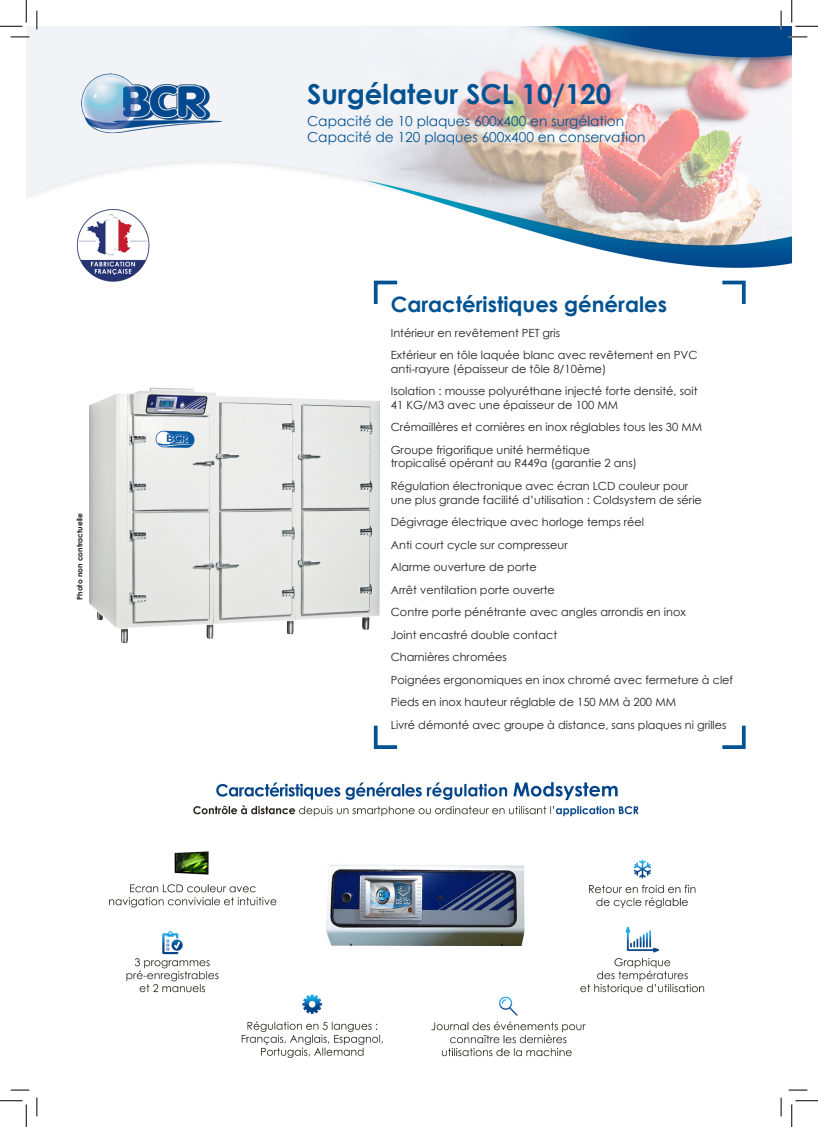
<style>
.page{position:relative;width:818px;height:1127px;background:#fff}
.page>*{position:absolute;margin:0;border:0;box-sizing:border-box;transform-origin:0 0}
.t1{font:700 27.5px "Century Gothic";color:#035392}
.t2{font:700 21.25px "Century Gothic";color:#035392}
.t3{font:13.75px "Century Gothic";color:#035392}
.t4{font:11.25px "Century Gothic";color:#231f20}
.t5{font:700 7.5px "Century Gothic";color:#231f20}
</style>
<div class="page">
<img style="left:89px;top:387px;width:291px;height:256px">
<img style="left:26px;top:26px;width:766px;height:242px">
<img style="left:72px;top:68px;width:154px;height:70px">
<svg style="left:373px;top:280px;width:25px;height:24px"></svg>
<svg style="left:722px;top:725px;width:24px;height:24px"></svg>
<svg style="left:722px;top:280px;width:24px;height:24px"></svg>
<svg style="left:373px;top:725px;width:25px;height:24px"></svg>
<img style="left:109px;top:782px;width:596px;height:276px">
<img style="left:72px;top:210px;width:81px;height:72px">
<svg style="left:11px;top:36px;width:18px;height:2px"></svg>
<svg style="left:788px;top:36px;width:19px;height:2px"></svg>
<svg style="left:11px;top:1089px;width:18px;height:1px"></svg>
<svg style="left:788px;top:1089px;width:19px;height:1px"></svg>
<svg style="left:36px;top:11px;width:2px;height:18px"></svg>
<svg style="left:36px;top:1097px;width:2px;height:18px"></svg>
<svg style="left:780px;top:11px;width:2px;height:18px"></svg>
<svg style="left:780px;top:1097px;width:2px;height:18px"></svg>
<svg style="left:0;top:0;width:27px;height:27px"></svg>
<svg style="left:0;top:1100px;width:27px;height:26px"></svg>
<svg style="left:791px;top:0;width:27px;height:27px"></svg>
<svg style="left:791px;top:1100px;width:27px;height:26px"></svg>
<p class="t5" style="left:74px;top:600px;width:89px;rotate:-90deg">Photo non contractuelle</p>
<p class="t1" style="left:307px;top:73px;width:306px">Surgélateur SCL 10/120</p>
<p class="t3" style="left:307px;top:111px;width:319px">Capacité de 10 plaques 600x400 en surgélation</p>
<p class="t3" style="left:307px;top:128px;width:340px">Capacité de 120 plaques 600x400 en conservation</p>
<p class="t2" style="left:391px;top:288px;width:278px">Caractéristiques générales</p>
<p class="t4" style="left:391px;top:325px;width:171px">Intérieur en revêtement PET gris</p>
<p class="t4" style="left:391px;top:347px;width:308px">Extérieur en tôle laquée blanc avec revêtement en PVC</p>
<p class="t4" style="left:391px;top:361px;width:217px">anti-rayure (épaisseur de tôle 8/10ème)</p>
<p class="t4" style="left:391px;top:383px;width:308px">Isolation : mousse polyuréthane injecté forte densité, soit</p>
<p class="t4" style="left:391px;top:397px;width:229px">41 KG/M3 avec une épaisseur de 100 MM</p>
<p class="t4" style="left:391px;top:419px;width:313px">Crémaillères et cornières en inox réglables tous les 30 MM</p>
<p class="t4" style="left:391px;top:442px;width:201px">Groupe frigorifique unité hermétique</p>
<p class="t4" style="left:391px;top:455px;width:248px">tropicalisé opérant au R449a (garantie 2 ans)</p>
<p class="t4" style="left:391px;top:478px;width:299px">Régulation électronique avec écran LCD couleur pour</p>
<p class="t4" style="left:391px;top:491px;width:313px">une plus grande facilité d’utilisation : Coldsystem de série</p>
<p class="t4" style="left:391px;top:514px;width:255px">Dégivrage électrique avec horloge temps réel</p>
<p class="t4" style="left:391px;top:536px;width:178px">Anti court cycle sur compresseur</p>
<p class="t4" style="left:391px;top:559px;width:147px">Alarme ouverture de porte</p>
<p class="t4" style="left:391px;top:581px;width:166px">Arrêt ventilation porte ouverte</p>
<p class="t4" style="left:391px;top:604px;width:296px">Contre porte pénétrante avec angles arrondis en inox</p>
<p class="t4" style="left:391px;top:626px;width:168px">Joint encastré double contact</p>
<p class="t4" style="left:391px;top:649px;width:118px">Charnières chromées</p>
<p class="t4" style="left:391px;top:671px;width:344px">Poignées ergonomiques en inox chromé avec fermeture à clef</p>
<p class="t4" style="left:391px;top:694px;width:287px">Pieds en inox hauteur réglable de 150 MM à 200 MM</p>
<p class="t4" style="left:391px;top:716px;width:337px">Livré démonté avec groupe à distance, sans plaques ni grilles</p>
</div>
